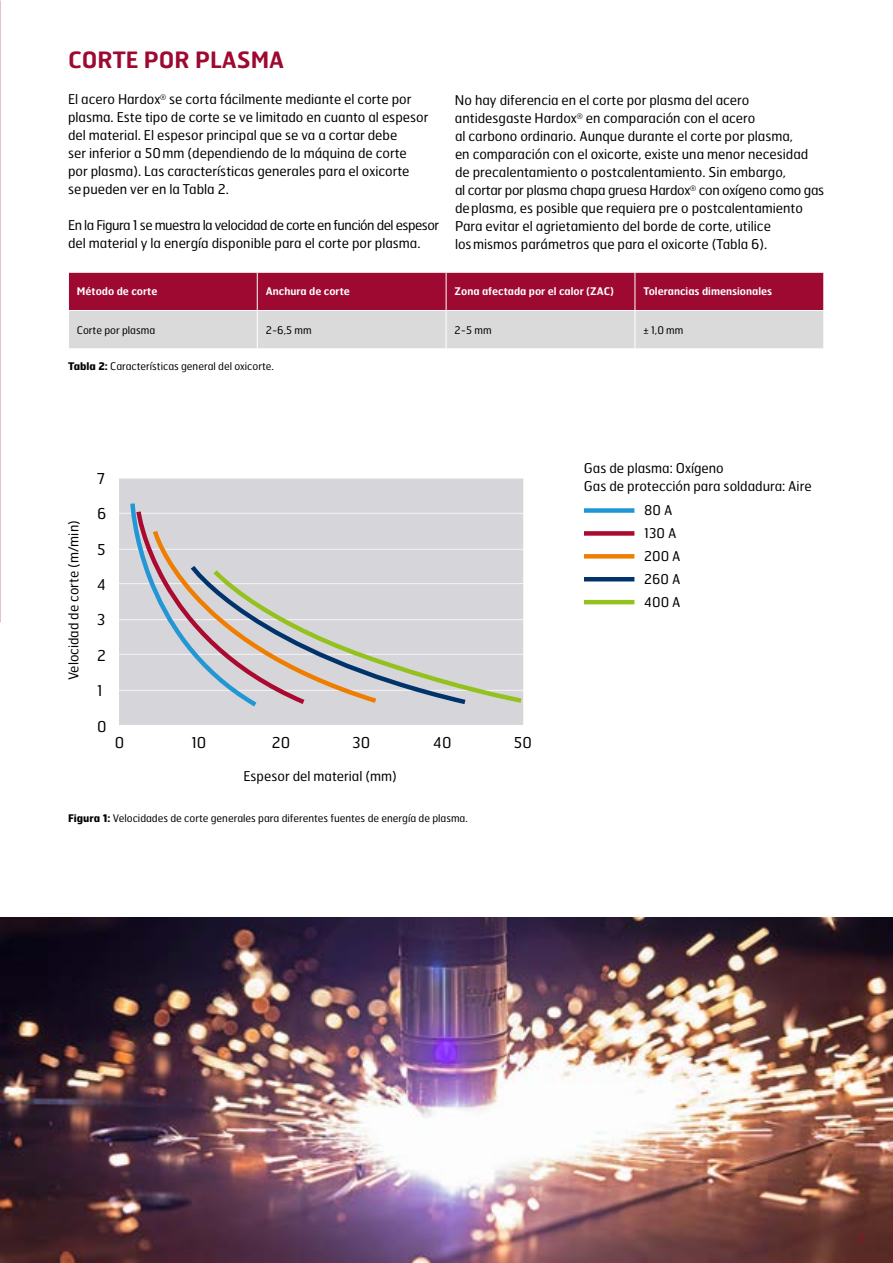
<style>
.page{position:relative;width:893px;height:1263px;background:#fff}
.page>*{position:absolute;margin:0;border:0;box-sizing:border-box;transform-origin:0 0}
.t1{font:600 22.5px "Hermes FB";color:#9e0931}
.t2{font:15px "Hermes FB";color:#010203}
.t3{font:13.5px/18px "Hermes FB";color:#000}
.t4{font:13.5px/18px "Hermes FB";letter-spacing:-.035em;color:#000}
.t5{font:10.5px "Hermes FB";color:#000}
.t6{font:600 10.5px "Hermes FB";color:#fff}
.t7{font:10.5px "Hermes FB";color:#9e0931}
.s1{font-family:"Calibri"}
.s2{font-weight:700}
</style>
<div class="page">
<img style="left:0;top:0;width:1px;height:623px">
<img style="left:0;top:917px;width:893px;height:346px">
<svg style="left:69px;top:273px;width:754px;height:75px;background:#bc7185"></svg>
<hr style="left:257px;top:273px;width:1px;height:37px;background:#fff">
<hr style="left:446px;top:273px;width:1px;height:37px;background:#fff">
<hr style="left:635px;top:273px;width:1px;height:37px;background:#fff">
<hr style="left:68px;top:310px;width:189px;height:1px;background:#fff">
<hr style="left:257px;top:310px;width:189px;height:1px;background:#fff">
<hr style="left:257px;top:311px;width:1px;height:37px;background:#fff">
<hr style="left:446px;top:310px;width:189px;height:1px;background:#fff">
<hr style="left:446px;top:311px;width:1px;height:37px;background:#fff">
<hr style="left:635px;top:310px;width:189px;height:1px;background:#fff">
<hr style="left:635px;top:311px;width:1px;height:37px;background:#fff">
<div style="left:119px;top:478px;width:405px;height:247px;background:#d6d6da"></div>
<svg style="left:130px;top:503px;width:391px;height:203px;background:#cfcecf"></svg>
<div style="left:584px;top:508px;width:50px;height:5px;background:#1f97d4"></div>
<div style="left:584px;top:531px;width:50px;height:5px;background:#aa0a2f"></div>
<div style="left:584px;top:554px;width:50px;height:5px;background:#ef7d00"></div>
<hr style="left:584px;top:577px;width:50px;height:4px;background:#00336b">
<hr style="left:584px;top:600px;width:50px;height:4px;background:#95c11f">
<h1 class="t1" style="left:68px;top:46px;width:218px">CORTE POR PLASMA</h1>
<p class="t3" style="left:68px;top:90px;width:362px">El acero Hardox<sup>®</sup> se corta fácilmente mediante el corte por plasma. Este tipo de corte se ve limitado en cuanto al espesor del material. El espesor principal que se va a cortar debe<br>ser inferior a 50 mm (dependiendo de la máquina de corte por plasma). Las características generales para el oxicorte<br>se pueden ver en la Tabla 2.</p>
<p class="t4" style="left:68px;top:216px;width:373px">En la Figura 1 se muestra la velocidad de corte en función del espesor del material y la energía disponible para el corte por plasma.</p>
<p class="t3" style="left:455px;top:91px;width:371px">No hay diferencia en el corte por plasma del acero antidesgaste Hardox<sup>®</sup> en comparación con el acero<br>al carbono ordinario. Aunque durante el corte por plasma,<br>en comparación con el oxicorte, existe una menor necesidad de precalentamiento o postcalentamiento. Sin embargo,<br>al cortar por plasma chapa gruesa Hardox<sup>®</sup> con oxígeno como gas de plasma, es posible que requiera pre o postcalentamiento Para evitar el agrietamiento del borde de corte, utilice<br>los mismos parámetros que para el oxicorte (Tabla 6).</p>
<p class="t6" style="left:77px;top:285px;width:82px">Método de corte</p>
<p class="t6" style="left:266px;top:285px;width:86px">Anchura de corte</p>
<p class="t6" style="left:455px;top:285px;width:161px">Zona afectada por el calor (ZAC)</p>
<p class="t6" style="left:643px;top:285px;width:130px">Tolerancias dimensionales</p>
<p class="t5" style="left:77px;top:323px;width:80px">Corte por plasma</p>
<p class="t5" style="left:266px;top:323px;width:47px">2-6,5 mm</p>
<p class="t5" style="left:455px;top:323px;width:38px">2-5 mm</p>
<p class="t5" style="left:643px;top:323px;width:41px"><span class="s1">±</span> 1,0 mm</p>
<p class="t5" style="left:68px;top:360px;width:207px"><span class="s2">Tabla 2:</span> Características general del oxicorte.</p>
<p class="t2" style="left:97px;top:469px;width:10px">7</p>
<p class="t3" style="left:64px;top:680px;width:161px;rotate:-90deg">Velocidad de corte (m/min)</p>
<p class="t2" style="left:97px;top:504px;width:11px">6</p>
<p class="t2" style="left:97px;top:540px;width:10px">5</p>
<p class="t2" style="left:97px;top:575px;width:10px">4</p>
<p class="t2" style="left:97px;top:610px;width:10px">3</p>
<p class="t2" style="left:97px;top:646px;width:10px">2</p>
<p class="t2" style="left:97px;top:681px;width:7px">1</p>
<p class="t2" style="left:97px;top:717px;width:11px">0</p>
<p class="t2" style="left:115px;top:733px;width:11px">0</p>
<p class="t2" style="left:191px;top:733px;width:17px">10</p>
<p class="t2" style="left:272px;top:733px;width:20px">20</p>
<p class="t2" style="left:353px;top:733px;width:19px">30</p>
<p class="t2" style="left:433px;top:733px;width:20px">40</p>
<p class="t2" style="left:514px;top:733px;width:19px">50</p>
<p class="t3" style="left:243px;top:766px;width:155px">Espesor del material (mm)</p>
<p class="t5" style="left:68px;top:812px;width:401px"><span class="s2">Figura 1:</span> Velocidades de corte generales para diferentes fuentes de energía de plasma.</p>
<p class="t3" style="left:584px;top:459px;width:229px">Gas de plasma: Oxígeno<br>Gas de protección para soldadura: Aire</p>
<p class="t3" style="left:644px;top:498px;width:38px;line-height:23.1px">80 A<br>130 A<br>200 A<br>260 A<br>400 A</p>
<p class="t7" style="left:859px;top:1231px;width:7px">5</p>
</div>
